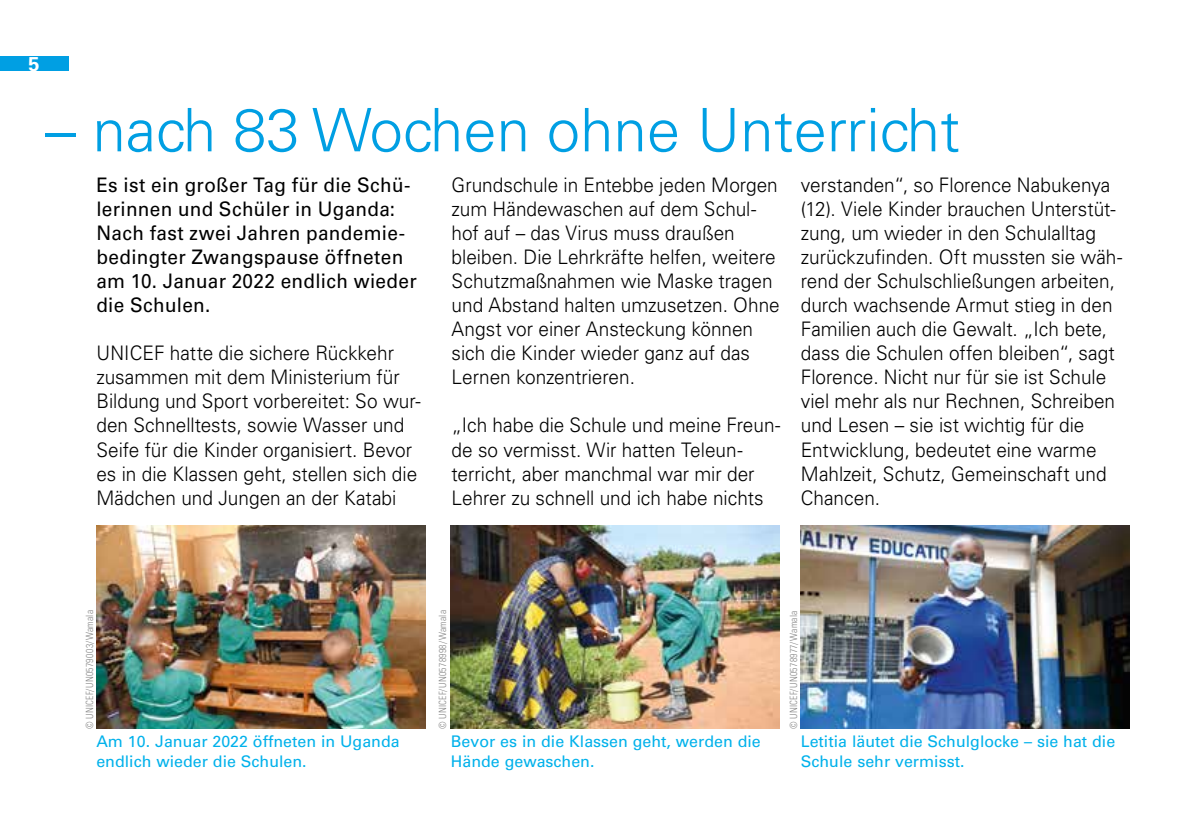
<style>
.page{position:relative;width:1191px;height:840px;background:#fff}
.page>*{position:absolute;margin:0;border:0;box-sizing:border-box;transform-origin:0 0}
.t1{font:300 60px "Univers LT Std";color:#009fe3}
.t2{font:300 20px/24px "Univers LT Std";color:#000;scale:.95 1}
.t3{font:20px/24px "Univers LT Std";letter-spacing:.015em;color:#000;scale:.95 1}
.t4{font:700 20px "Univers LT Std";color:#fff}
.t5{font:16px/20px "Univers LT Std";color:#00b1eb}
.t6{font:300 condensed 10px "Univers LT Std";letter-spacing:.03em;color:#878787;scale:.95 1}
</style>
<div class="page">
<img style="left:96px;top:525px;width:329px;height:203px">
<div style="left:0;top:57px;width:68px;height:14px;background:#009fe3"></div>
<img style="left:451px;top:525px;width:329px;height:203px">
<img style="left:801px;top:525px;width:328px;height:203px">
<hr style="left:0;top:673px;width:1px;height:95px;background:#009fe3">
<p class="t4" style="left:28px;top:52px;width:13px">5</p>
<h1 class="t1" style="left:46px;top:94px;width:915px">– nach 83 Wochen ohne Unterricht</h1>
<p class="t3" style="left:96px;top:173px;width:339px">Es ist ein großer Tag für die Schü&shy;lerinnen und Schüler in Uganda:<br>Nach fast zwei Jahren pandemie&shy;bedingter Zwangspause öffneten am 10. Januar 2022 endlich wieder die Schulen.</p>
<p class="t2" style="left:96px;top:341px;width:343px">UNICEF hatte die sichere Rückkehr zusammen mit dem Ministerium für Bildung und Sport vorbereitet: So wur&shy;den Schnelltests, sowie Wasser und Seife für die Kinder organisiert. Bevor es in die Klassen geht, stellen sich die Mädchen und Jungen an der Katabi</p>
<p class="t2" style="left:451px;top:173px;width:347px">Grundschule in Entebbe jeden Morgen zum Händewaschen auf dem Schul&shy;hof auf – das Virus muss draußen bleiben. Die Lehrkräfte helfen, weitere Schutzmaßnahmen wie Maske tragen und Abstand halten umzusetzen. Ohne Angst vor einer Ansteckung können sich die Kinder wieder ganz auf das Lernen konzentrieren.</p>
<p class="t2" style="left:451px;top:413px;width:348px">„Ich habe die Schule und meine Freun&shy;de so vermisst. Wir hatten Teleun&shy;terricht, aber manchmal war mir der Lehrer zu schnell und ich habe nichts</p>
<p class="t2" style="left:801px;top:173px;width:340px">verstanden“, so Florence Nabukenya (12). Viele Kinder brauchen Unterstüt&shy;zung, um wieder in den Schulalltag zurückzufinden. Oft mussten sie wäh&shy;rend der Schulschließungen arbeiten, durch wachsende Armut stieg in den Familien auch die Gewalt. „Ich bete, dass die Schulen offen bleiben“, sagt Florence. Nicht nur für sie ist Schule viel mehr als nur Rechnen, Schreiben und Lesen – sie ist wichtig für die Entwicklung, bedeutet eine warme Mahlzeit, Schutz, Gemeinschaft und Chancen.</p>
<p class="t6" style="left:84px;top:728px;width:126px;rotate:-90deg">© UNICEF/UN0579003/Wamala</p>
<p class="t6" style="left:437px;top:728px;width:126px;rotate:-90deg">© UNICEF/UN0578998/Wamala</p>
<p class="t6" style="left:787px;top:728px;width:125px;rotate:-90deg">© UNICEF/UN0578977/Wamala</p>
<p class="t5" style="left:96px;top:731px;width:305px">Am 10. Januar 2022 öffneten in Uganda endlich wieder die Schulen.</p>
<p class="t5" style="left:801px;top:731px;width:316px">Letitia läutet die Schulglocke – sie hat die<br>Schule sehr vermisst.</p>
<p class="t5" style="left:451px;top:731px;width:311px">Bevor es in die Klassen geht, werden die<br>Hände gewaschen.</p>
</div>
